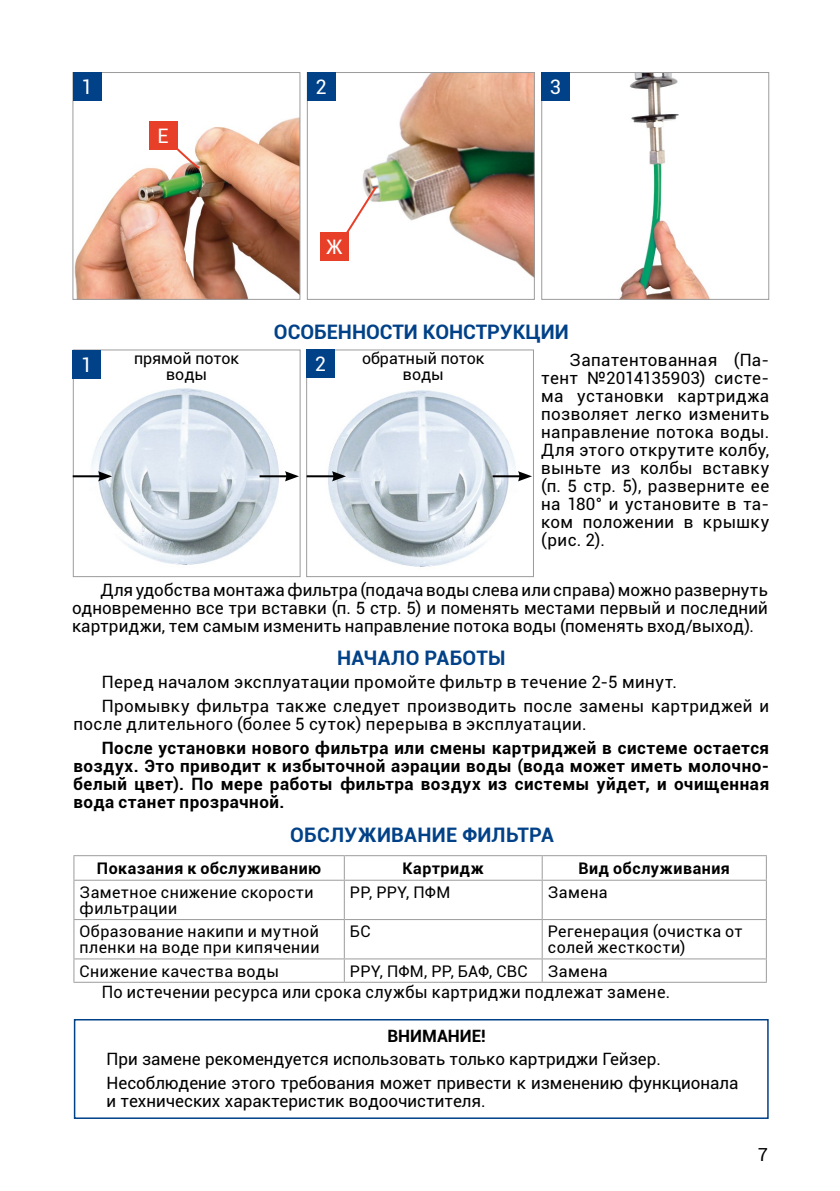
<style>
.page{position:relative;width:840px;height:1191px;background:#fff}
.page>*{position:absolute;margin:0;border:0;box-sizing:border-box;transform-origin:0 0}
.t1{font:700 20px "Roboto";color:#004188}
.t2{font:20px "Roboto";color:#fff}
.t3{font:18px "Roboto";color:#000}
.t4{font:17px/18px "Roboto";letter-spacing:.01em;color:#000;text-align:justify}
.t5{font:700 17px/18px "Roboto";letter-spacing:.03em;color:#000;text-align:justify}
.t6{font:17px "Roboto";letter-spacing:.01em;color:#000;scale:.96 1}
.t7{font:700 17px "Roboto";color:#000}
.t8{font:16px/16px "Roboto";letter-spacing:.025em;color:#000}
.t9{font:700 16px "Roboto";letter-spacing:.035em;color:#000}
.t10{font:16px/16px "Roboto";color:#000;text-align:center}
</style>
<div class="page">
<img style="left:75px;top:378px;width:211px;height:187px">
<div style="left:73px;top:349px;width:227px;height:228px;border:1px solid #9c9c9d"></div>
<hr style="left:259px;top:475px;width:29px;height:2px;background:#000">
<svg style="left:285px;top:471px;width:14px;height:10px"></svg>
<hr style="left:73px;top:475px;width:28px;height:2px;background:#000">
<svg style="left:98px;top:471px;width:14px;height:10px"></svg>
<div style="left:72px;top:350px;width:29px;height:28px;background:#004188"></div>
<img style="left:308px;top:370px;width:211px;height:197px">
<div style="left:306px;top:349px;width:227px;height:228px;border:1px solid #9c9c9d"></div>
<hr style="left:492px;top:475px;width:28px;height:2px;background:#000">
<svg style="left:517px;top:471px;width:14px;height:10px"></svg>
<hr style="left:306px;top:475px;width:29px;height:2px;background:#000">
<svg style="left:332px;top:471px;width:14px;height:10px"></svg>
<div style="left:306px;top:349px;width:28px;height:29px;background:#004188"></div>
<img style="left:543px;top:74px;width:167px;height:224px">
<div style="left:541px;top:72px;width:227px;height:228px;border:1px solid #9c9c9d"></div>
<div style="left:541px;top:72px;width:28px;height:28px;background:#004188"></div>
<img style="left:308px;top:74px;width:224px;height:203px">
<div style="left:306px;top:72px;width:228px;height:228px;border:1px solid #9c9c9d"></div>
<div style="left:306px;top:72px;width:29px;height:28px;background:#004188"></div>
<svg style="left:343px;top:184px;width:35px;height:53px"></svg>
<div style="left:320px;top:232px;width:28px;height:29px;background:#e83f29"></div>
<img style="left:74px;top:74px;width:224px;height:224px">
<div style="left:72px;top:72px;width:228px;height:228px;border:1px solid #9c9c9d"></div>
<div style="left:73px;top:73px;width:28px;height:28px;background:#004188"></div>
<svg style="left:175px;top:146px;width:26px;height:24px"></svg>
<div style="left:149px;top:122px;width:28px;height:28px;background:#e83f29"></div>
<hr style="left:73px;top:855px;width:271px;height:1px;background:#9c9c9d">
<svg style="left:73px;top:856px;width:1px;height:23px"></svg>
<hr style="left:344px;top:855px;width:198px;height:1px;background:#9c9c9d">
<svg style="left:343px;top:856px;width:1px;height:23px"></svg>
<hr style="left:542px;top:855px;width:224px;height:1px;background:#9c9c9d">
<svg style="left:541px;top:856px;width:1px;height:23px"></svg>
<svg style="left:765px;top:856px;width:1px;height:23px"></svg>
<hr style="left:73px;top:879px;width:271px;height:1px;background:#9c9c9d">
<hr style="left:73px;top:880px;width:1px;height:39px;background:#9c9c9d">
<hr style="left:344px;top:879px;width:198px;height:1px;background:#9c9c9d">
<hr style="left:343px;top:880px;width:1px;height:39px;background:#9c9c9d">
<hr style="left:542px;top:879px;width:224px;height:1px;background:#9c9c9d">
<hr style="left:541px;top:880px;width:1px;height:39px;background:#9c9c9d">
<hr style="left:765px;top:880px;width:1px;height:39px;background:#9c9c9d">
<hr style="left:73px;top:919px;width:271px;height:1px;background:#9c9c9d">
<hr style="left:73px;top:920px;width:1px;height:38px;background:#9c9c9d">
<hr style="left:344px;top:919px;width:198px;height:1px;background:#9c9c9d">
<hr style="left:343px;top:920px;width:1px;height:38px;background:#9c9c9d">
<hr style="left:542px;top:919px;width:224px;height:1px;background:#9c9c9d">
<hr style="left:541px;top:920px;width:1px;height:38px;background:#9c9c9d">
<hr style="left:765px;top:920px;width:1px;height:38px;background:#9c9c9d">
<hr style="left:73px;top:958px;width:271px;height:1px;background:#9c9c9d">
<svg style="left:73px;top:959px;width:1px;height:22px"></svg>
<hr style="left:344px;top:958px;width:198px;height:1px;background:#9c9c9d">
<svg style="left:343px;top:959px;width:1px;height:22px"></svg>
<hr style="left:542px;top:958px;width:224px;height:1px;background:#9c9c9d">
<svg style="left:541px;top:959px;width:1px;height:22px"></svg>
<svg style="left:765px;top:959px;width:1px;height:22px"></svg>
<hr style="left:73px;top:981px;width:271px;height:1px;background:#9c9c9d">
<hr style="left:344px;top:981px;width:198px;height:1px;background:#9c9c9d">
<hr style="left:542px;top:981px;width:224px;height:1px;background:#9c9c9d">
<div style="left:74px;top:1019px;width:694px;height:100px;background:#fff;border:2px solid #004188"></div>
<p class="t2" style="left:81px;top:73px;width:13px">1</p>
<p class="t2" style="left:157px;top:122px;width:13px">Е</p>
<p class="t2" style="left:315px;top:73px;width:13px">2</p>
<p class="t2" style="left:549px;top:73px;width:13px">3</p>
<p class="t2" style="left:326px;top:233px;width:18px">Ж</p>
<p class="t1" style="left:274px;top:317px;width:296px">ОСОБЕННОСТИ КОНСТРУКЦИИ</p>
<p class="t4" style="left:541px;top:350px;width:229px;text-indent:28px">Запатентованная (Па&shy;тент №2014135903) систе&shy;ма установки картриджа позволяет легко изменить направление потока воды.<br>Для этого открутите колбу, выньте из колбы вставку (п. 5 стр. 5), разверните ее на 180° и установите в та&shy;ком положении в крышку (рис. 2).</p>
<p class="t2" style="left:81px;top:350px;width:13px">1</p>
<p class="t10" style="left:362px;top:350px;width:124px">обратный поток воды</p>
<p class="t10" style="left:134px;top:350px;width:107px">прямой поток воды</p>
<p class="t2" style="left:314px;top:350px;width:13px">2</p>
<p class="t4" style="left:72px;top:580px;width:697px;text-indent:28px">Для удобства монтажа фильтра (подача воды слева или справа) можно развернуть одновременно все три вставки (п. 5 стр. 5) и поменять местами первый и последний картриджи, тем самым изменить направление потока воды (поменять вход/выход).</p>
<p class="t1" style="left:337px;top:643px;width:170px">НАЧАЛО РАБОТЫ</p>
<p class="t4" style="left:102px;top:670px;width:668px;line-height:23.6px">Перед началом эксплуатации промойте фильтр в течение 2-5 минут.<br>Промывку фильтра также следует производить после замены картриджей и</p>
<p class="t4" style="left:73px;top:714px;width:514px">после длительного (более 5 суток) перерыва в эксплуатации.</p>
<p class="t5" style="left:73px;top:738px;width:697px;text-indent:28px">После установки нового фильтра или смены картриджей в системе остается воздух. Это приводит к избыточной аэрации воды (вода может иметь молочно&shy;белый цвет). По мере работы фильтра воздух из системы уйдет, и очищенная вода станет прозрачной.</p>
<p class="t1" style="left:290px;top:820px;width:265px">ОБСЛУЖИВАНИЕ ФИЛЬТРА</p>
<p class="t9" style="left:97px;top:857px;width:226px">Показания к обслуживанию</p>
<p class="t9" style="left:402px;top:857px;width:83px">Картридж</p>
<p class="t9" style="left:578px;top:857px;width:153px">Вид обслуживания</p>
<p class="t8" style="left:80px;top:883px;width:235px">Заметное снижение скорости фильтрации</p>
<p class="t8" style="left:350px;top:883px;width:102px">PP, PPY, ПФМ</p>
<p class="t8" style="left:547px;top:883px;width:61px">Замена</p>
<p class="t8" style="left:80px;top:923px;width:241px">Образование накипи и мутной пленки на воде при кипячении</p>
<p class="t8" style="left:350px;top:923px;width:22px">БС</p>
<p class="t8" style="left:547px;top:923px;width:196px">Регенерация (очистка от солей жесткости)</p>
<p class="t8" style="left:80px;top:962px;width:201px">Снижение качества воды</p>
<p class="t8" style="left:350px;top:962px;width:179px">PPY, ПФМ, РР, БАФ, СВС</p>
<p class="t8" style="left:547px;top:962px;width:61px">Замена</p>
<p class="t6" style="left:102px;top:980px;width:593px">По истечении ресурса или срока службы картриджи подлежат замене.</p>
<p class="t7" style="left:387px;top:1023px;width:100px">ВНИМАНИЕ!</p>
<p class="t4" style="left:106px;top:1046px;width:633px;line-height:23.6px">При замене рекомендуется использовать только картриджи Гейзер.<br>Несоблюдение этого требования может привести к изменению функционала</p>
<p class="t4" style="left:106px;top:1091px;width:380px">и технических характеристик водоочистителя.</p>
<p class="t3" style="left:757px;top:1141px;width:12px">7</p>
</div>
